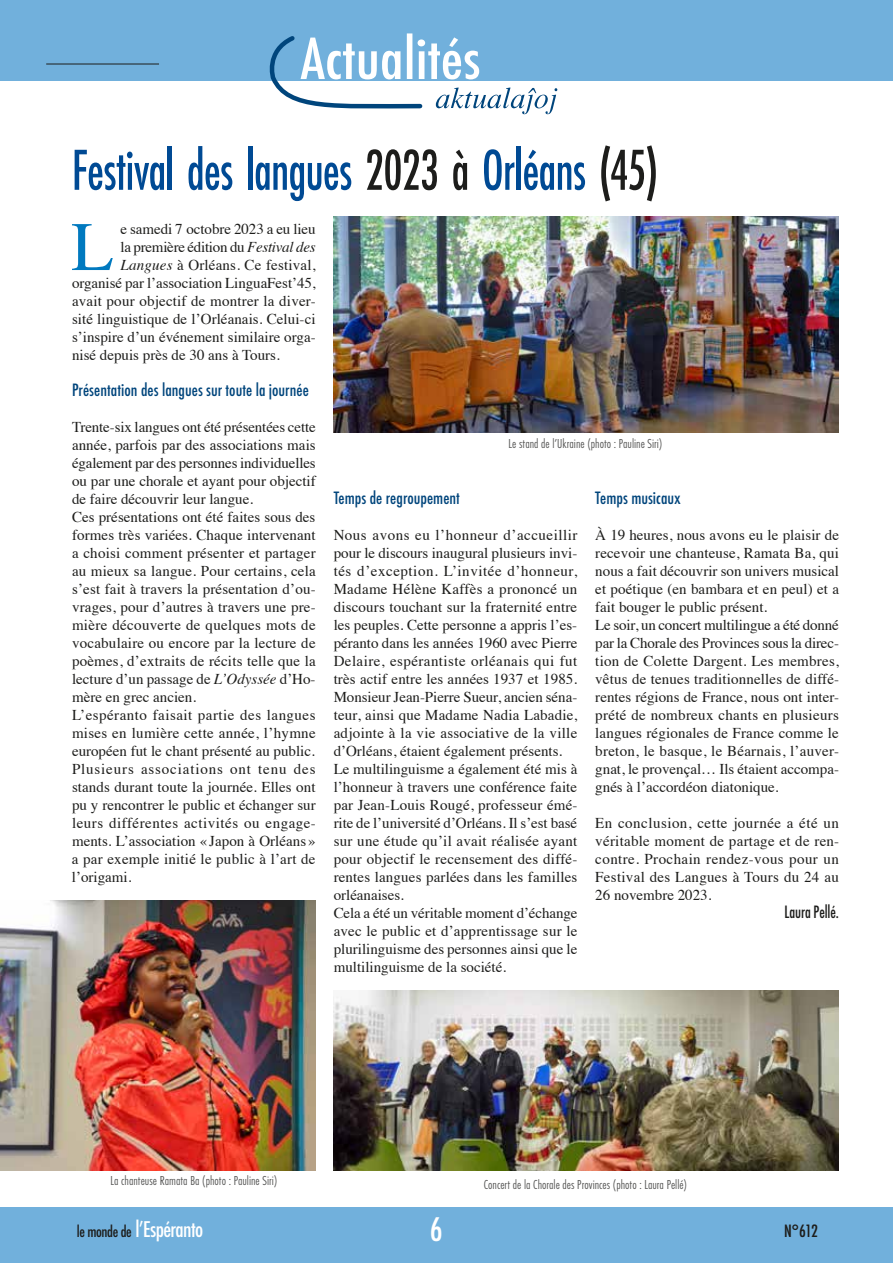
<style>
.page{position:relative;width:893px;height:1263px;background:#fff}
.page>*{position:absolute;margin:0;border:0;box-sizing:border-box;transform-origin:0 0}
.t1{font:69.45px "Times";color:#0079bf}
.t2{font:500 60px "Futura PT Cond";letter-spacing:-.015em;color:#004a94;scale:.85 1}
.t3{font:500 condensed 31.5px "Futura";color:#fff}
.t4{font:500 condensed 21px "Futura";letter-spacing:-.03em;color:#fff}
.t5{font:500 condensed 16.5px "Futura";color:#00457c}
.t6{font:500 condensed 16.5px "Futura";letter-spacing:-.005em;color:#1d1d1b;scale:.9 1}
.t7{font:500 condensed 16.5px "Futura";letter-spacing:-.005em;color:#1d1d1b}
.t8{font:15px/18px "Times";letter-spacing:.005em;color:#1d1d1b}
.t9{font:15px "Times";letter-spacing:-.015em;color:#1d1d1b}
.t10{font:13.5px "Futura PT Cond";color:#575756}
.s1{color:#1d1d1b}
.s2{font-style:italic}
.s3{font-size:15px;color:#1d1d1b}
</style>
<div class="page">
<div style="left:0;top:1208px;width:893px;height:55px;background:#71b0dc"></div>
<div style="left:0;top:0;width:893px;height:81px;background:#71b0dc"></div>
<hr style="left:46px;top:64px;width:113px;height:1px;background:#1d1d1b">
<svg style="left:269px;top:33px;width:288px;height:81px"></svg>
<img style="left:334px;top:990px;width:505px;height:180px">
<img style="left:0;top:900px;width:316px;height:270px">
<img style="left:334px;top:216px;width:505px;height:216px">
<h2 class="t2" style="left:72px;top:135px;width:691px">Festival des langues <span class="s1">2023 à</span> Orléans <span class="s1">(45)</span></h2>
<h1 class="t1" style="left:71px;top:182px;width:44px">L</h1>
<p class="t8" style="left:121px;top:219px;width:197px">e samedi 7 octobre 2023 a eu lieu</p>
<p class="t9" style="left:121px;top:233px;width:197px">la première édition du <span class="s2">Festival des</span></p>
<p class="t8" style="left:121px;top:255px;width:196px"><span class="s2">Langues</span> à Orléans. Ce festival,</p>
<p class="t8" style="left:72px;top:273px;width:245px">organisé par l’association LinguaFest’45,</p>
<p class="t8" style="left:72px;top:291px;width:245px">avait pour objectif de montrer la diver-</p>
<p class="t8" style="left:72px;top:309px;width:245px">sité linguistique de l’Orléanais. Celui-ci</p>
<p class="t8" style="left:72px;top:327px;width:245px">s’inspire d’un événement similaire orga-</p>
<p class="t8" style="left:72px;top:345px;width:209px">nisé depuis près de 30 ans à Tours.</p>
<p class="t5" style="left:72px;top:379px;width:238px">Présentation des langues sur toute la journée</p>
<p class="t8" style="left:72px;top:417px;width:245px">Trente-six langues ont été présentées cette année, parfois par des associations mais également par des personnes individuelles ou par une chorale et ayant pour objectif de faire découvrir leur langue.<br>Ces présentations ont été faites sous des formes très variées. Chaque intervenant a choisi comment présenter et partager au mieux sa langue. Pour certains, cela s’est fait à travers la présentation d’ou&shy;vrages, pour d’autres à travers une pre&shy;mière découverte de quelques mots de vocabulaire ou encore par la lecture de poèmes, d’extraits de récits telle que la lecture d’un passage de <span class="s2">L’Odyssée</span> d’Ho&shy;mère en grec ancien.<br>L’espéranto faisait partie des langues mises en lumière cette année, l’hymne européen fut le chant présenté au public.<br>Plusieurs associations ont tenu des stands durant toute la journée. Elles ont pu y rencontrer le public et échanger sur leurs différentes activités ou engage&shy;ments. L’association «Japon à Orléans » a par exemple initié le public à l’art de l’origami.</p>
<p class="t10" style="left:508px;top:436px;width:155px">Le stand de l’Ukraine (photo : Pauline Siri)</p>
<p class="t5" style="left:334px;top:487px;width:128px">Temps de regroupement</p>
<p class="t8" style="left:334px;top:525px;width:245px">Nous avons eu l’honneur d’accueillir pour le discours inaugural plusieurs invi&shy;tés d’exception. L’invitée d’honneur, Madame Hélène Kaffès a prononcé un discours touchant sur la fraternité entre les peuples. Cette personne a appris l’es&shy;péranto dans les années 1960 avec Pierre Delaire, espérantiste orléanais qui fut très actif entre les années 1937 et 1985.<br>Monsieur Jean-Pierre Sueur, ancien séna&shy;teur, ainsi que Madame Nadia Labadie, adjointe à la vie associative de la ville d’Orléans, étaient également présents.<br>Le multilinguisme a également été mis à l’honneur à travers une conférence faite par Jean-Louis Rougé, professeur émé&shy;rite de l’université d’Orléans. Il s’est basé sur une étude qu’il avait réalisée ayant pour objectif le recensement des diffé&shy;rentes langues parlées dans les familles orléanaises.<br>Cela a été un véritable moment d’échange avec le public et d’apprentissage sur le plurilinguisme des personnes ainsi que le multilinguisme de la société.</p>
<p class="t5" style="left:595px;top:487px;width:87px">Temps musicaux</p>
<p class="t8" style="left:595px;top:525px;width:245px">À 19 heures, nous avons eu le plaisir de recevoir une chanteuse, Ramata Ba, qui nous a fait découvrir son univers musical et poétique (en bambara et en peul) et a fait bouger le public présent.<br>Le soir, un concert multilingue a été donné par la Chorale des Provinces sous la direc&shy;tion de Colette Dargent. Les membres, vêtus de tenues traditionnelles de diffé&shy;rentes régions de France, nous ont inter&shy;prété de nombreux chants en plusieurs langues régionales de France comme le breton, le basque, le Béarnais, l’auver&shy;gnat, le provençal… Ils étaient accompa&shy;gnés à l’accordéon diatonique.</p>
<p class="t8" style="left:595px;top:813px;width:245px;text-align:justify">En conclusion, cette journée a été un véritable moment de partage et de ren&shy;contre. Prochain rendez-vous pour un Festival des Langues à Tours du 24 au 26 novembre 2023.</p>
<p class="t6" style="left:784px;top:901px;width:62px">Laura Pellé.</p>
<p class="t10" style="left:111px;top:1173px;width:168px">La chanteuse Ramata Ba (photo : Pauline Siri)</p>
<p class="t10" style="left:484px;top:1177px;width:205px">Concert de la Chorale des Provinces (photo : Laura Pellé)</p>
<h3 class="t4" style="left:77px;top:1216px;width:128px"><span class="s3">le monde de</span> l’Espéranto</h3>
<h3 class="t3" style="left:430px;top:1209px;width:15px">6</h3>
<p class="t7" style="left:784px;top:1220px;width:35px">N°612</p>
</div>
